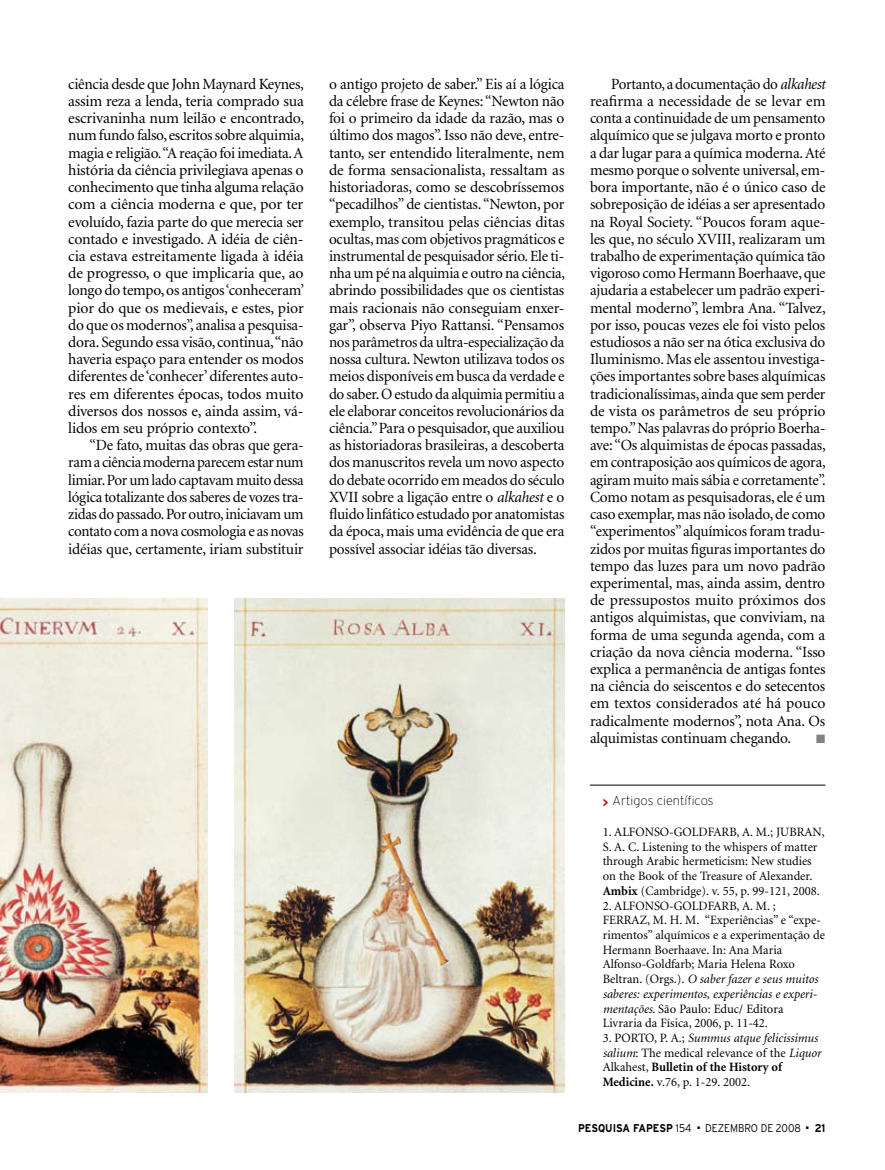
<style>
.page{position:relative;width:885px;height:1170px;background:#fff}
.page>*{position:absolute;margin:0;border:0;box-sizing:border-box;transform-origin:0 0}
.t1{font:15.6px/17.2px "Minion";letter-spacing:-.01em;color:#000;text-align:justify}
.t2{font:15.6px/17.2px "Minion";letter-spacing:-.01em;color:#000;text-align:justify;scale:.96 1}
.t3{font:12.75px/14.7px "Minion";color:#000}
.t4{font:200 12.75px "Interstate";color:#000}
.t5{font:12px "Zapf Dingbats";color:#808285}
.t6{font:700 11.25px "Interstate";color:#000;scale:.9 1}
.t7{font:300 11.25px "Interstate";color:#000;scale:.9 1}
.s1{font-style:italic}
.s2{font-weight:700;color:#c4161c}
.s3{font-weight:700}
.s4{font-weight:300}
</style>
<div class="page">
<img style="left:0;top:598px;width:207px;height:493px">
<img style="left:234px;top:598px;width:330px;height:493px">
<hr style="left:590px;top:784px;width:235px;height:1px;background:#000">
<p class="t1" style="left:68px;top:76px;width:237px">ciência desde que John Maynard Keynes, assim reza a lenda, teria comprado sua escrivaninha num leilão e encontrado, num fundo falso, escritos sobre alquimia, magia e religião. “A reação foi imediata. A história da ciência privilegiava apenas o conhecimento que tinha alguma relação com a ciência moderna e que, por ter evoluído, fazia parte do que merecia ser contado e investigado. A idéia de ciên&shy;cia estava estreitamente ligada à idéia de progresso, o que implicaria que, ao longo do tempo, os antigos ‘conheceram’ pior do que os medievais, e estes, pior do que os modernos”, analisa a pesquisa&shy;dora. Segundo essa visão, continua, “não haveria espaço para entender os modos diferentes de ‘conhecer’ diferentes auto&shy;res em diferentes épocas, todos muito diversos dos nossos e, ainda assim, vá&shy;lidos em seu próprio contexto”.</p>
<p class="t1" style="left:68px;top:437px;width:237px;text-indent:21px">“De fato, muitas das obras que gera&shy;ram a ciência moderna parecem estar num limiar. Por um lado captavam muito dessa lógica totalizante dos saberes de vozes tra&shy;zidas do passado. Por outro, iniciavam um contato com a nova cosmologia e as novas idéias que, certamente, iriam substituir</p>
<p class="t1" style="left:329px;top:76px;width:237px">o antigo projeto de saber.” Eis aí a lógica da célebre frase de Keynes: “Newton não foi o primeiro da idade da razão, mas o último dos magos”. Isso não deve, entre&shy;tanto, ser entendido literalmente, nem de forma sensacionalista, ressaltam as historiadoras, como se descobríssemos “pecadilhos” de cientistas. “Newton, por exemplo, transitou pelas ciências ditas ocultas, mas com objetivos pragmáticos e instrumental de pesquisador sério. Ele ti&shy;nha um pé na alquimia e outro na ciência, abrindo possibilidades que os cientistas mais racionais não conseguiam enxer&shy;gar”, observa Piyo Rattansi. “Pensamos nos parâmetros da ultra-especialização da nossa cultura. Newton utilizava todos os meios disponíveis em busca da verdade e do saber. O estudo da alquimia permitiu a ele elaborar conceitos revolucionários da ciência.” Para o pesquisador, que auxiliou as historiadoras brasileiras, a descoberta dos manuscritos revela um novo aspecto do debate ocorrido em meados do século XVII sobre a ligação entre o <span class="s1">alkahest</span> e o fluido linfático estudado por anatomistas da época, mais uma evidência de que era possível associar idéias tão diversas.</p>
<p class="t2" style="left:590px;top:76px;width:247px;text-indent:21px">Portanto, a documentação do <span class="s1">alkahest </span>reafirma a necessidade de se levar em conta a continuidade de um pensamento alquímico que se julgava morto e pronto a dar lugar para a química moderna. Até mesmo porque o solvente universal, em&shy;bora importante, não é o único caso de sobreposição de idéias a ser apresentado na Royal Society. “Poucos foram aque&shy;les que, no século XVIII, realizaram um trabalho de experimentação química tão vigoroso como Hermann Boerhaave, que ajudaria a estabelecer um padrão experi&shy;mental moderno”, lembra Ana. “Talvez, por isso, poucas vezes ele foi visto pelos estudiosos a não ser na ótica exclusiva do Iluminismo. Mas ele assentou investiga&shy;ções importantes sobre bases alquímicas tradicionalíssimas, ainda que sem perder de vista os parâmetros de seu próprio tempo.” Nas palavras do próprio Boerha&shy;ave: “Os alquimistas de épocas passadas, em contraposição aos químicos de agora, agiram muito mais sábia e corretamente”.<br>Como notam as pesquisadoras, ele é um caso exemplar, mas não isolado, de como “experimentos” alquímicos foram tradu&shy;zidos por muitas figuras importantes do tempo das luzes para um novo padrão experimental, mas, ainda assim, dentro de pressupostos muito próximos dos antigos alquimistas, que conviviam, na forma de uma segunda agenda, com a criação da nova ciência moderna. “Isso explica a permanência de antigas fontes na ciência do seiscentos e do setecentos em textos considerados até há pouco radicalmente modernos”, nota Ana. Os alquimistas continuam chegando.</p>
<p class="t5" style="left:816px;top:733px;width:11px">■</p>
<p class="t4" style="left:602px;top:793px;width:112px"><span class="s2">&gt;</span> Artigos científicos</p>
<p class="t3" style="left:602px;top:825px;width:223px">1. ALFONSO-GOLDFARB, A. M.; JUBRAN, S. A. C. Listening to the whispers of matter through Arabic hermeticism: New studies on the Book of the Treasure of Alexander.<br><span class="s3">Ambix</span> (Cambridge). v. 55, p. 99-121, 2008.</p>
<p class="t3" style="left:602px;top:898px;width:224px">2. ALFONSO-GOLDFARB, A. M. ; FERRAZ, M. H. M. “Experiências” e “expe&shy;rimentos” alquímicos e a experimentação de Hermann Boerhaave. In: Ana Maria Alfonso-Goldfarb; Maria Helena Roxo Beltran. (Orgs.). <span class="s1">O saber fazer e seus muitos saberes: experimentos, experiências e experi&shy;mentações</span>. São Paulo: Educ/ Editora Livraria da Física, 2006, p. 11-42.</p>
<p class="t3" style="left:602px;top:1030px;width:28px">3. Porto</p>
<p class="t3" style="left:602px;top:1030px;width:220px;text-indent:51px">, P. A.; <span class="s1">Summus atque felicissimus salium</span>: The medical relevance of the <span class="s1">Liquor </span>Alkahest, <span class="s3">Bulletin of the History of Medicine.</span> v.76, p. 1-29. 2002.</p>
<p class="t6" style="left:578px;top:1121px;width:127px">PESQUISA FAPESP <span class="s4">154</span></p>
<p class="t7" style="left:697px;top:1121px;width:117px">■ DEZEMBRO DE 2008</p>
<p class="t6" style="left:806px;top:1121px;width:23px">■ 21</p>
</div>
